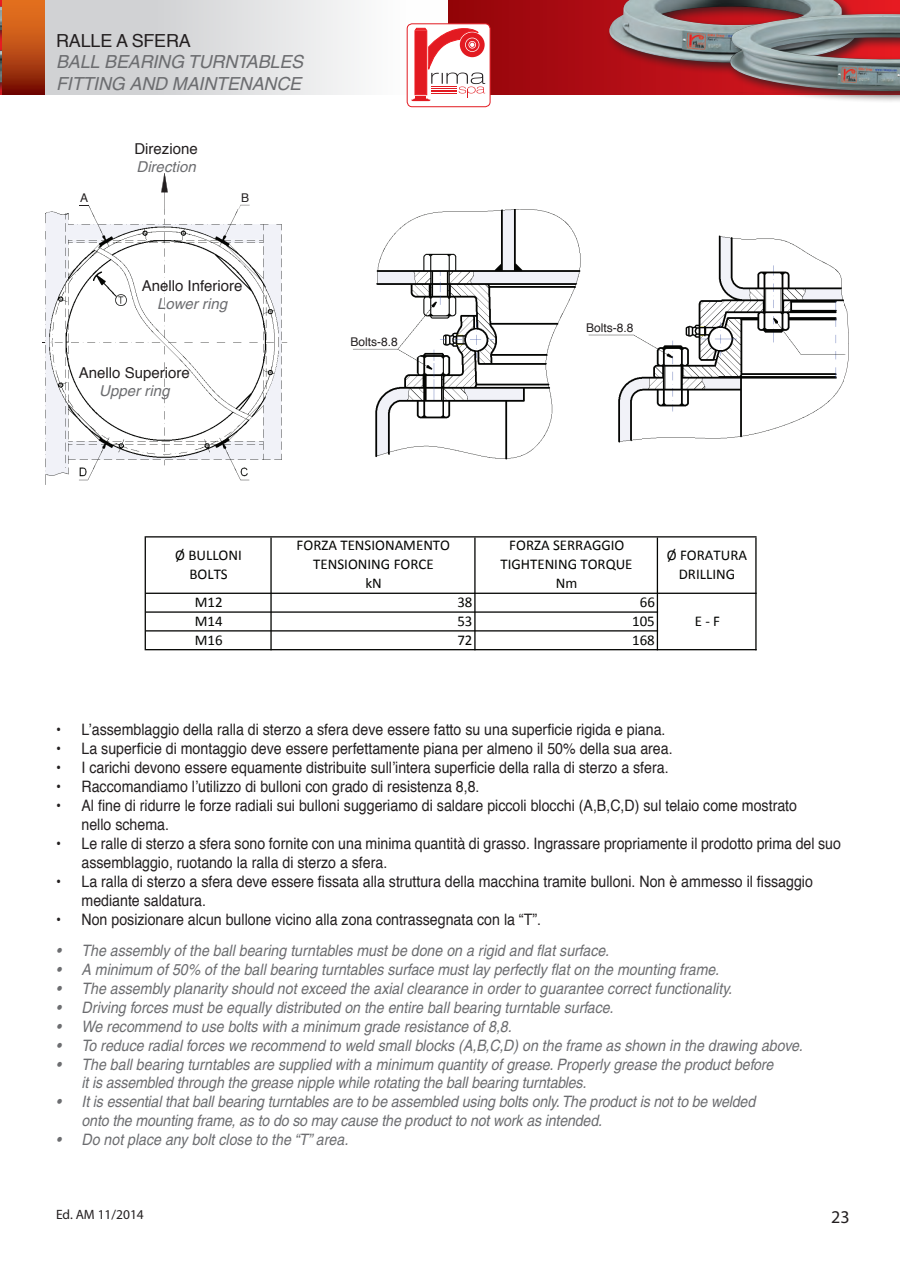
<style>
.page{position:relative;width:900px;height:1266px;background:#fff}
.page>*{position:absolute;margin:0;border:0;box-sizing:border-box;transform-origin:0 0}
.t1{font:italic 18px/21.6px "Helvetica";letter-spacing:-.01em;color:#6c6d70}
.t2{font:18px "Helvetica";letter-spacing:-.01em;color:#231f20}
.t3{font:18px "Myriad Pro";color:#231f20}
.t4{font:italic 15.75px/18.9px "Helvetica";color:#6c6d70;scale:.9 1}
.t5{font:15.75px/18.9px "Helvetica";color:#231f20;scale:.9 1}
.t6{font:15px "Helvetica";color:#231f20}
.t7{font:italic 15px "Helvetica";color:#6c6d70}
.t8{font:14.85px/19px "Calibri";color:#040503;text-align:center}
.t9{font:13.5px "Myriad Pro";color:#231f20}
.t10{font:12px "Helvetica";color:#231f20}
</style>
<div class="page">
<svg style="left:161px;top:173px;width:7px;height:37px"></svg>
<svg style="left:80px;top:205px;width:11px;height:5px"></svg>
<svg style="left:237px;top:205px;width:13px;height:5px"></svg>
<svg style="left:844px;top:303px;width:5px;height:76px"></svg>
<img style="left:46px;top:210px;width:798px;height:271px">
<svg style="left:15px;top:0;width:433px;height:95px"></svg>
<svg style="left:448px;top:0;width:452px;height:94px"></svg>
<img style="left:683px;top:93px;width:43px;height:1px">
<div style="left:0;top:2px;width:15px;height:94px;background:#231f20;opacity:.75"></div>
<img style="left:0;top:6px;width:2px;height:77px">
<div style="left:605px;top:0;width:263px;height:75px;background:#231f20;opacity:.75"></div>
<img style="left:609px;top:0;width:247px;height:63px">
<div style="left:726px;top:10px;width:174px;height:94px;background:#231f20;opacity:.75"></div>
<img style="left:730px;top:14px;width:170px;height:77px">
<svg style="left:2px;top:0;width:43px;height:94px"></svg>
<div style="left:407px;top:24px;width:83px;height:83px;background:#fff;border-radius:5px"></div>
<div style="left:407px;top:24px;width:83px;height:83px;border:1px solid #e21a21;border-radius:5px"></div>
<svg style="left:411px;top:28px;width:74px;height:73px"></svg>
<hr style="left:145px;top:536px;width:1px;height:114px;background:#040503">
<hr style="left:270px;top:537px;width:2px;height:113px;background:#040503">
<hr style="left:474px;top:537px;width:1px;height:113px;background:#040503">
<hr style="left:656px;top:537px;width:2px;height:113px;background:#040503">
<hr style="left:755px;top:537px;width:1px;height:113px;background:#040503">
<hr style="left:146px;top:536px;width:610px;height:1px;background:#040503">
<hr style="left:146px;top:592px;width:610px;height:2px;background:#040503">
<hr style="left:146px;top:611px;width:512px;height:1px;background:#040503">
<hr style="left:146px;top:630px;width:512px;height:1px;background:#040503">
<hr style="left:146px;top:649px;width:610px;height:1px;background:#040503">
<p class="t2" style="left:56px;top:26px;width:136px">RALLE A SFERA</p>
<p class="t1" style="left:56px;top:51px;width:249px">BALL BEARING TURNTABLES<br>FITTING AND MAINTENANCE</p>
<p class="t6" style="left:134px;top:137px;width:65px">Direzione</p>
<p class="t7" style="left:136px;top:157px;width:61px">Direction</p>
<p class="t10" style="left:80px;top:189px;width:10px">A</p>
<p class="t10" style="left:241px;top:189px;width:10px">B</p>
<p class="t6" style="left:142px;top:274px;width:102px">Anello Inferiore</p>
<p class="t7" style="left:157px;top:295px;width:71px">Lower ring</p>
<p class="t6" style="left:79px;top:361px;width:112px">Anello Superiore</p>
<p class="t7" style="left:99px;top:382px;width:72px">Upper ring</p>
<p class="t10" style="left:350px;top:332px;width:49px">Bolts-8.8</p>
<p class="t10" style="left:586px;top:318px;width:49px">Bolts-8.8</p>
<p class="t8" style="left:175px;top:546px;width:68px">Ø BULLONI<br>BOLTS</p>
<p class="t8" style="left:297px;top:535px;width:155px">FORZA TENSIONAMENTO<br>TENSIONING FORCE<br>kN</p>
<p class="t8" style="left:500px;top:535px;width:134px">FORZA SERRAGGIO<br>TIGHTENING TORQUE<br>Nm</p>
<p class="t8" style="left:667px;top:546px;width:82px">Ø FORATURA<br>DRILLING</p>
<p class="t8" style="left:195px;top:593px;width:29px">M12</p>
<p class="t8" style="left:457px;top:593px;width:17px">38</p>
<p class="t8" style="left:640px;top:593px;width:17px">66</p>
<p class="t8" style="left:195px;top:611px;width:29px">M14</p>
<p class="t8" style="left:457px;top:611px;width:17px">53</p>
<p class="t8" style="left:632px;top:611px;width:24px">105</p>
<p class="t8" style="left:195px;top:630px;width:29px">M16</p>
<p class="t8" style="left:457px;top:630px;width:17px">72</p>
<p class="t8" style="left:632px;top:630px;width:24px">168</p>
<p class="t8" style="left:694px;top:611px;width:27px">E --‐ F</p>
<p class="t5" style="left:56px;top:721px;width:679px">• L’assemblaggio della ralla di sterzo a sfera deve essere fatto su una superficie rigida e piana.</p>
<p class="t5" style="left:56px;top:740px;width:686px">• La superficie di montaggio deve essere perfettamente piana per almeno il 50% della sua area.</p>
<p class="t5" style="left:56px;top:758px;width:682px">• I carichi devono essere equamente distribuite sull’intera superficie della ralla di sterzo a sfera.</p>
<p class="t5" style="left:56px;top:777px;width:472px">• Raccomandiamo l’utilizzo di bulloni con grado di resistenza 8,8.</p>
<p class="t5" style="left:82px;top:796px;width:796px;text-indent:-26px">• Al fine di ridurre le forze radiali sui bulloni suggeriamo di saldare piccoli blocchi (A,B,C,D) sul telaio come mostrato nello schema.</p>
<p class="t5" style="left:82px;top:834px;width:845px;text-indent:-26px">• Le ralle di sterzo a sfera sono fornite con una minima quantità di grasso. Ingrassare propriamente il prodotto prima del suo assemblaggio, ruotando la ralla di sterzo a sfera.</p>
<p class="t5" style="left:82px;top:872px;width:814px;text-indent:-26px">• La ralla di sterzo a sfera deve essere fissata alla struttura della macchina tramite bulloni. Non è ammesso il fissaggio mediante saldatura.</p>
<p class="t5" style="left:56px;top:910px;width:540px">• Non posizionare alcun bullone vicino alla zona contrassegnata con la “T”.</p>
<p class="t4" style="left:56px;top:941px;width:616px">• The assembly of the ball bearing turntables must be done on a rigid and flat surface.</p>
<p class="t4" style="left:56px;top:960px;width:738px">• A minimum of 50% of the ball bearing turntables surface must lay perfectly flat on the mounting frame.</p>
<p class="t4" style="left:56px;top:978px;width:752px">• The assembly planarity should not exceed the axial clearance in order to guarantee correct functionality.</p>
<p class="t4" style="left:56px;top:997px;width:621px">• Driving forces must be equally distributed on the entire ball bearing turntable surface.</p>
<p class="t4" style="left:56px;top:1016px;width:508px">• We recommend to use bolts with a minimum grade resistance of 8,8.</p>
<p class="t4" style="left:56px;top:1035px;width:831px">• To reduce radial forces we recommend to weld small blocks (A,B,C,D) on the frame as shown in the drawing above.</p>
<p class="t4" style="left:82px;top:1054px;width:770px;text-indent:-26px">• The ball bearing turntables are supplied with a minimum quantity of grease. Properly grease the product before it is assembled through the grease nipple while rotating the ball bearing turntables.</p>
<p class="t4" style="left:81px;top:1092px;width:750px;text-indent:-25px">• It is essential that ball bearing turntables are to be assembled using bolts only. The product is not to be welded onto the mounting frame, as to do so may cause the product to not work as intended.</p>
<p class="t4" style="left:56px;top:1130px;width:326px">• Do not place any bolt close to the “T” area.</p>
<p class="t9" style="left:56px;top:1206px;width:89px">Ed. AM 11/2014</p>
<p class="t3" style="left:831px;top:1206px;width:20px">23</p>
</div>
